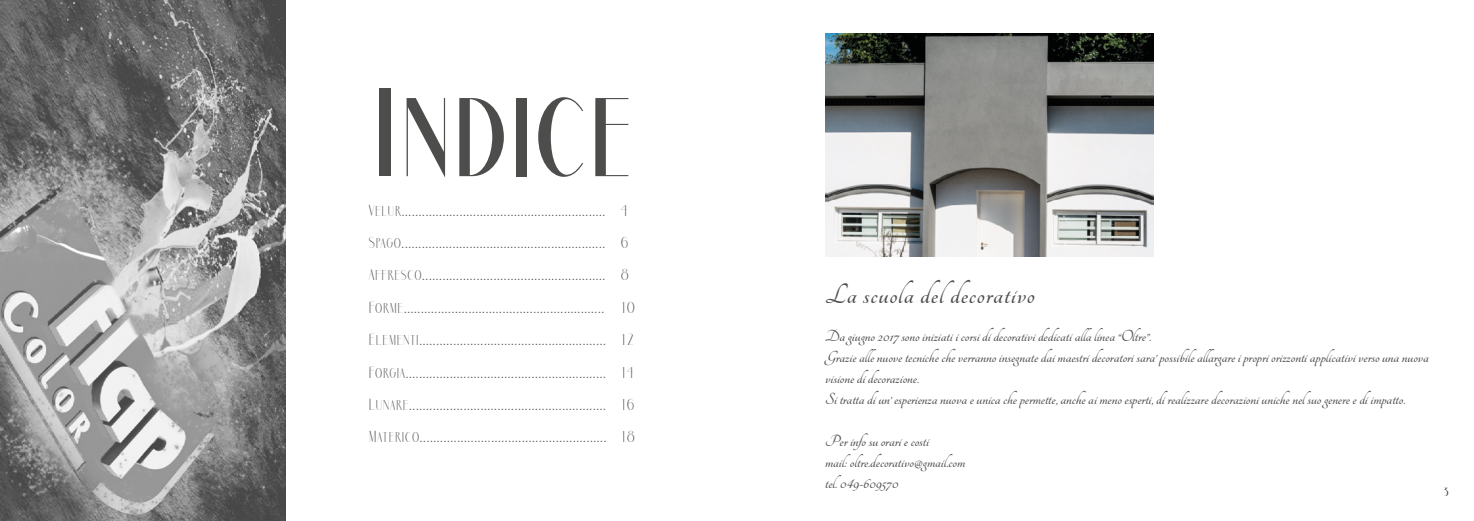
<style>
.page{position:relative;width:1474px;height:521px;background:#fff}
.page>*{position:absolute;margin:0;border:0;box-sizing:border-box;transform-origin:0 0}
.t1{font:700 109.38px "Marbre Sans";letter-spacing:-.04em;color:#4d4d4c}
.t2{font:700 30.62px "Tangerine";letter-spacing:.03em;color:#4d4d4c}
.t3{font:700 17.5px/21px "Tangerine";color:#4d4d4c}
.t4{font:14px "Marbre Sans";color:#4d4d4c}
.t5{font:700 10.5px "Marbre Sans";color:#4d4d4c}
</style>
<div class="page">
<img style="left:825px;top:33px;width:328px;height:223px">
<img style="left:0;top:0;width:285px;height:521px">
<h1 class="t1" style="left:368px;top:67px;width:269px">Indice</h1>
<p class="t4" style="left:368px;top:202px;width:261px">Velur............................................................ 4</p>
<p class="t4" style="left:368px;top:234px;width:262px">Spago............................................................ 6</p>
<p class="t4" style="left:368px;top:267px;width:262px">Affresco...................................................... 8</p>
<p class="t4" style="left:368px;top:299px;width:268px">Forme........................................................... 10</p>
<p class="t4" style="left:368px;top:331px;width:267px">Elementi....................................................... 12</p>
<p class="t4" style="left:368px;top:364px;width:267px">Forgia........................................................... 14</p>
<p class="t4" style="left:368px;top:396px;width:268px">Lunare.......................................................... 16</p>
<p class="t4" style="left:368px;top:429px;width:268px">Materico....................................................... 18</p>
<h2 class="t2" style="left:825px;top:280px;width:211px">La scuola del decorativo</h2>
<p class="t3" style="left:825px;top:326px;width:605px">Da giugno 2017 sono iniziati i corsi di decorativi dedicati alla linea “Oltre”.<br>Grazie alle nuove tecniche che verranno insegnate dai maestri decoratori sara’ possibile allargare i propri orizzonti applicativi verso una nuova visione di decorazione.<br>Si tratta di un’ esperienza nuova e unica che permette, anche ai meno esperti, di realizzare decorazioni uniche nel suo genere e di impatto.</p>
<p class="t3" style="left:825px;top:431px;width:141px">Per info su orari e costi<br>mail: oltre.decorativo@gmail.com tel. 049-609570</p>
<p class="t5" style="left:1443px;top:486px;width:7px">3</p>
</div>
